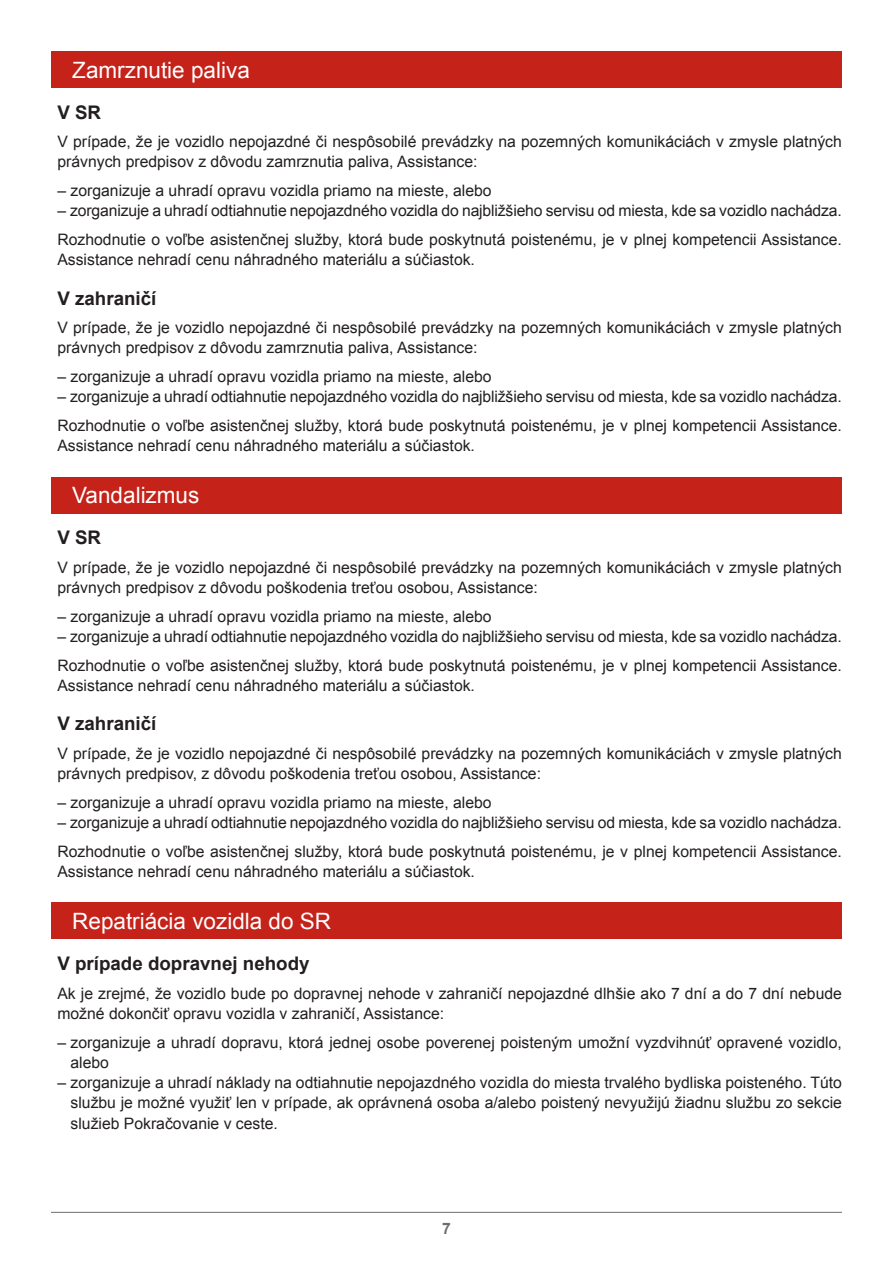
<style>
.page{position:relative;width:893px;height:1263px;background:#fff}
.page>*{position:absolute;margin:0;border:0;box-sizing:border-box;transform-origin:0 0}
.t1{font:22.5px "Arial";color:#fff}
.t2{font:700 18.75px "Arial";color:#231f20}
.t3{font:15.75px/20.2px "Arial";color:#231f20}
.t4{font:700 15.75px "Arial";color:#6c6d70}
</style>
<div class="page">
<hr style="left:51px;top:1212px;width:791px;height:1px;background:#6c6d70">
<div style="left:51px;top:477px;width:791px;height:37px;background:#c5221a"></div>
<div style="left:51px;top:51px;width:791px;height:37px;background:#c5221a"></div>
<div style="left:51px;top:902px;width:791px;height:37px;background:#c5221a"></div>
<h1 class="t1" style="left:72px;top:55px;width:179px">Zamrznutie paliva</h1>
<p class="t2" style="left:57px;top:99px;width:45px">V SR</p>
<p class="t3" style="left:57px;top:132px;width:786px">V prípade, že je vozidlo nepojazdné či nespôsobilé prevádzky na pozemných komunikáciách v zmysle platných právnych predpisov z dôvodu zamrznutia paliva, Assistance:</p>
<p class="t3" style="left:57px;top:181px;width:436px">– zorganizuje a uhradí opravu vozidla priamo na mieste, alebo</p>
<p class="t3" style="left:57px;top:197px;width:786px;line-height:28.8px">– zorganizuje a uhradí odtiahnutie nepojazdného vozidla do najbližšieho servisu od miesta, kde sa vozidlo nachádza.<br>Rozhodnutie o voľbe asistenčnej služby, ktorá bude poskytnutá poistenému, je v plnej kompetencii Assistance.</p>
<p class="t3" style="left:57px;top:250px;width:419px">Assistance nehradí cenu náhradného materiálu a súčiastok.</p>
<p class="t2" style="left:57px;top:285px;width:101px">V zahraničí</p>
<p class="t3" style="left:57px;top:317px;width:786px">V prípade, že je vozidlo nepojazdné či nespôsobilé prevádzky na pozemných komunikáciách v zmysle platných právnych predpisov z dôvodu zamrznutia paliva, Assistance:</p>
<p class="t3" style="left:57px;top:366px;width:436px">– zorganizuje a uhradí opravu vozidla priamo na mieste, alebo</p>
<p class="t3" style="left:57px;top:382px;width:786px;line-height:28.8px">– zorganizuje a uhradí odtiahnutie nepojazdného vozidla do najbližšieho servisu od miesta, kde sa vozidlo nachádza.<br>Rozhodnutie o voľbe asistenčnej služby, ktorá bude poskytnutá poistenému, je v plnej kompetencii Assistance.</p>
<p class="t3" style="left:57px;top:436px;width:419px">Assistance nehradí cenu náhradného materiálu a súčiastok.</p>
<h1 class="t1" style="left:72px;top:481px;width:129px">Vandalizmus</h1>
<p class="t2" style="left:57px;top:525px;width:45px">V SR</p>
<p class="t3" style="left:57px;top:557px;width:786px">V prípade, že je vozidlo nepojazdné či nespôsobilé prevádzky na pozemných komunikáciách v zmysle platných právnych predpisov z dôvodu poškodenia treťou osobou, Assistance:</p>
<p class="t3" style="left:57px;top:606px;width:436px">– zorganizuje a uhradí opravu vozidla priamo na mieste, alebo</p>
<p class="t3" style="left:57px;top:622px;width:786px;line-height:28.8px">– zorganizuje a uhradí odtiahnutie nepojazdného vozidla do najbližšieho servisu od miesta, kde sa vozidlo nachádza.<br>Rozhodnutie o voľbe asistenčnej služby, ktorá bude poskytnutá poistenému, je v plnej kompetencii Assistance.</p>
<p class="t3" style="left:57px;top:676px;width:419px">Assistance nehradí cenu náhradného materiálu a súčiastok.</p>
<p class="t2" style="left:57px;top:711px;width:101px">V zahraničí</p>
<p class="t3" style="left:57px;top:743px;width:786px">V prípade, že je vozidlo nepojazdné či nespôsobilé prevádzky na pozemných komunikáciách v zmysle platných právnych predpisov, z dôvodu poškodenia treťou osobou, Assistance:</p>
<p class="t3" style="left:57px;top:792px;width:436px">– zorganizuje a uhradí opravu vozidla priamo na mieste, alebo</p>
<p class="t3" style="left:57px;top:808px;width:786px;line-height:28.8px">– zorganizuje a uhradí odtiahnutie nepojazdného vozidla do najbližšieho servisu od miesta, kde sa vozidlo nachádza.<br>Rozhodnutie o voľbe asistenčnej služby, ktorá bude poskytnutá poistenému, je v plnej kompetencii Assistance.</p>
<p class="t3" style="left:57px;top:861px;width:419px">Assistance nehradí cenu náhradného materiálu a súčiastok.</p>
<h1 class="t1" style="left:72px;top:906px;width:260px">Repatriácia vozidla do SR</h1>
<p class="t2" style="left:57px;top:951px;width:254px">V prípade dopravnej nehody</p>
<p class="t3" style="left:57px;top:983px;width:786px">Ak je zrejmé, že vozidlo bude po dopravnej nehode v zahraničí nepojazdné dlhšie ako 7 dní a do 7 dní nebude možné dokončiť opravu vozidla v zahraničí, Assistance:</p>
<p class="t3" style="left:71px;top:1032px;width:773px;text-indent:-13px">– zorganizuje a uhradí dopravu, ktorá jednej osobe poverenej poisteným umožní vyzdvihnúť opravené vozidlo, alebo</p>
<p class="t3" style="left:71px;top:1072px;width:773px;text-align:justify;text-indent:-13px">– zorganizuje a uhradí náklady na odtiahnutie nepojazdného vozidla do miesta trvalého bydliska poisteného. Túto službu je možné využiť len v prípade, ak oprávnená osoba a/alebo poistený nevyužijú žiadnu službu zo sekcie služieb Pokračovanie v ceste.</p>
<p class="t4" style="left:442px;top:1218px;width:10px">7</p>
</div>
